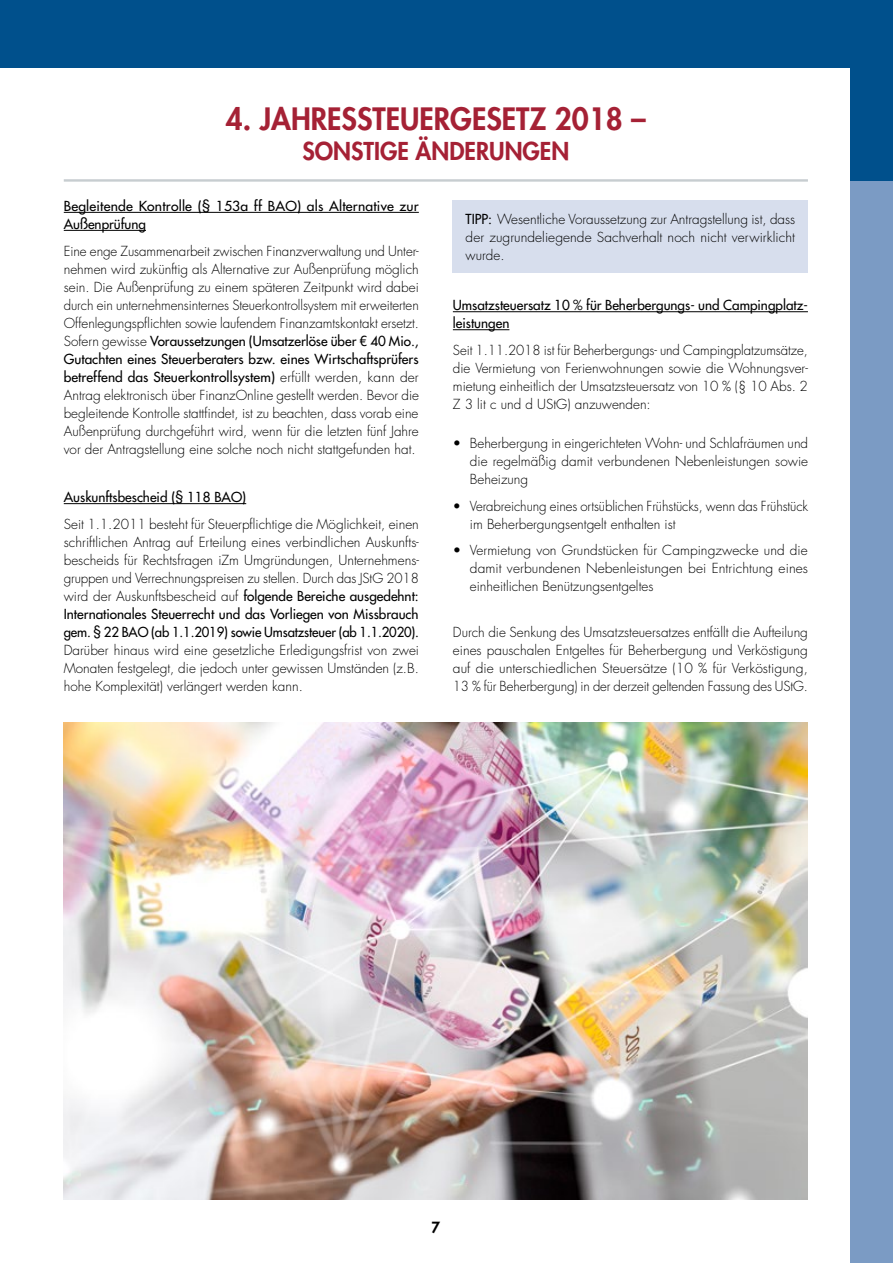
<style>
.page{position:relative;width:893px;height:1263px;background:#fff}
.page>*{position:absolute;margin:0;border:0;box-sizing:border-box;transform-origin:0 0}
.t1{font:800 30px "Futura Std";color:#a52135}
.t2{font:800 24px "Futura Std";color:#a52135}
.t3{font:800 15px "Futura Std";color:#000}
.t4{font:300 13.5px/18px "Futura Std";color:#000;text-align:justify}
.t5{font:500 13.5px/18px "Futura Std";color:#000}
.s1{font-weight:500}
</style>
<div class="page">
<div style="left:850px;top:0;width:43px;height:1263px;background:#7b9bc4"></div>
<div style="left:0;top:0;width:893px;height:68px;background:#00508c"></div>
<div style="left:850px;top:0;width:43px;height:181px;background:#00508c"></div>
<hr style="left:64px;top:212px;width:355px;height:1px;background:#000">
<hr style="left:64px;top:230px;width:82px;height:1px;background:#000">
<hr style="left:64px;top:503px;width:182px;height:1px;background:#000">
<hr style="left:453px;top:311px;width:355px;height:1px;background:#000">
<hr style="left:453px;top:329px;width:56px;height:1px;background:#000">
<hr style="left:64px;top:179px;width:744px;height:3px;background:#c7cdd0">
<div style="left:453px;top:200px;width:355px;height:73px;background:#d7deed"></div>
<img style="left:64px;top:723px;width:744px;height:476px">
<h1 class="t1" style="left:226px;top:100px;width:422px">4. JAHRESSTEUERGESETZ 2018 –</h1>
<h2 class="t2" style="left:302px;top:136px;width:268px">SONSTIGE ÄNDERUNGEN</h2>
<p class="t5" style="left:64px;top:197px;width:357px">Begleitende Kontrolle (§ 153a ff BAO) als Alternative zur<br>Außenprüfung</p>
<p class="t4" style="left:64px;top:242px;width:357px">Eine enge Zusammenarbeit zwischen Finanzverwaltung und Unter&shy;nehmen wird zukünftig als Alternative zur Außenprüfung möglich sein. Die Außenprüfung zu einem späteren Zeitpunkt wird dabei durch ein unternehmensinternes Steuerkontrollsystem mit erweiterten Offenlegungspflichten sowie laufendem Finanzamtskontakt ersetzt.<br>Sofern gewisse <span class="s1">Voraussetzungen (Umsatzerlöse über € 40 Mio., Gutachten eines Steuerberaters bzw. eines Wirtschaftsprüfers betreffend das Steuerkontrollsystem)</span> erfüllt werden, kann der Antrag elektronisch über FinanzOnline gestellt werden. Bevor die begleitende Kontrolle stattfindet, ist zu beachten, dass vorab eine Außenprüfung durchgeführt wird, wenn für die letzten fünf Jahre vor der Antragstellung eine solche noch nicht stattgefunden hat.</p>
<p class="t5" style="left:64px;top:488px;width:184px">Auskunftsbescheid (§ 118 BAO)</p>
<p class="t4" style="left:64px;top:515px;width:357px">Seit 1.1.2011 besteht für Steuerpflichtige die Möglichkeit, einen schriftlichen Antrag auf Erteilung eines verbindlichen Auskunfts&shy;bescheids für Rechtsfragen iZm Umgründungen, Unternehmens&shy;gruppen und Verrechnungspreisen zu stellen. Durch das JStG 2018 wird der Auskunftsbescheid auf <span class="s1">folgende Bereiche ausgedehnt:<br>Internationales Steuerrecht und das Vorliegen von Missbrauch gem. § 22 BAO (ab 1.1.2019) sowie Umsatzsteuer (ab 1.1.2020).</span></p>
<p class="t4" style="left:64px;top:641px;width:357px">Darüber hinaus wird eine gesetzliche Erledigungsfrist von zwei Monaten festgelegt, die jedoch unter gewissen Umständen (z.B. hohe Komplexität) verlängert werden kann.</p>
<p class="t4" style="left:466px;top:210px;width:331px"><span class="s1">TIPP:</span> Wesentliche Voraussetzung zur Antragstellung ist, dass der zugrundeliegende Sachverhalt noch nicht verwirklicht wurde.</p>
<p class="t5" style="left:453px;top:296px;width:357px">Umsatzsteuersatz 10 % für Beherbergungs- und Campingplatz&shy;leistungen</p>
<p class="t4" style="left:453px;top:341px;width:357px">Seit 1.11.2018 ist für Beherbergungs- und Campingplatzumsätze, die Vermietung von Ferienwohnungen sowie die Wohnungsver&shy;mietung einheitlich der Umsatzsteuersatz von 10 % (§ 10 Abs. 2<br>Z 3 lit c und d UStG) anzuwenden:</p>
<p class="t4" style="left:470px;top:435px;width:340px;text-indent:-17px">• Beherbergung in eingerichteten Wohn- und Schlafräumen und die regelmäßig damit verbundenen Nebenleistungen sowie Beheizung</p>
<p class="t4" style="left:470px;top:497px;width:340px;text-indent:-17px">• Verabreichung eines ortsüblichen Frühstücks, wenn das Frühstück im Beherbergungsentgelt enthalten ist</p>
<p class="t4" style="left:470px;top:542px;width:340px;text-indent:-17px">• Vermietung von Grundstücken für Campingzwecke und die damit verbundenen Nebenleistungen bei Entrichtung eines einheitlichen Benützungsentgeltes</p>
<p class="t4" style="left:453px;top:623px;width:357px">Durch die Senkung des Umsatzsteuersatzes entfällt die Aufteilung eines pauschalen Entgeltes für Beherbergung und Verköstigung auf die unterschiedlichen Steuersätze (10 % für Verköstigung, 13 % für Beherbergung) in der derzeit geltenden Fassung des UStG.</p>
<p class="t3" style="left:431px;top:1218px;width:10px">7</p>
</div>
